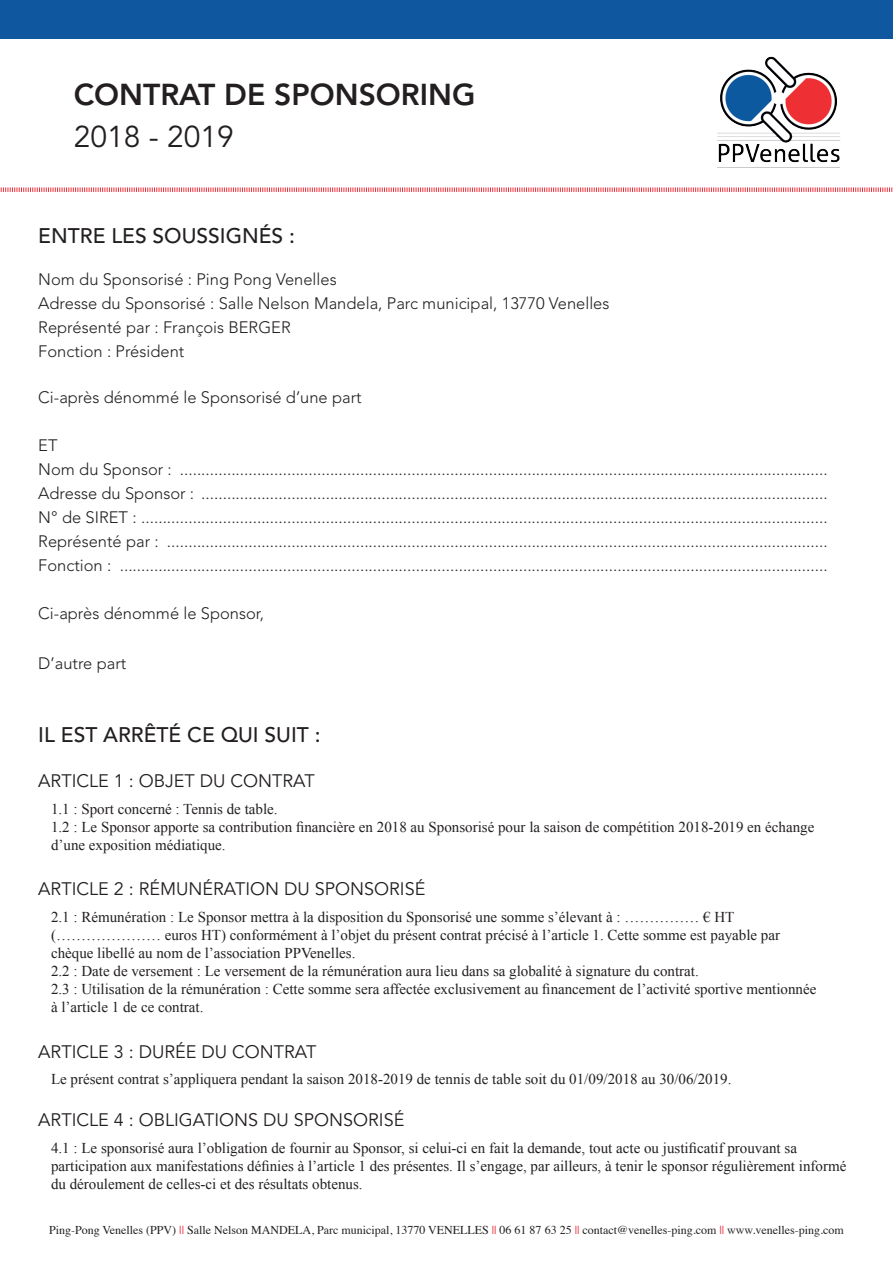
<style>
.page{position:relative;width:893px;height:1263px;background:#fff}
.page>*{position:absolute;margin:0;border:0;box-sizing:border-box;transform-origin:0 0}
.t1{font:800 30px "Avenir LT Std";color:#231f20}
.t2{font:30px "Avenir LT Std";color:#231f20}
.t3{font:500 21px "Avenir LT Std";color:#231f20}
.t4{font:18px "Avenir LT Std";color:#231f20}
.t5{font:300 16.5px/24px "Avenir LT Std";color:#231f20}
.t6{font:15px/18px "Times New Roman";color:#231f20}
.t7{font:12px "Times";color:#231f20}
.s1{color:#ed2f3b}
</style>
<div class="page">
<div style="left:0;top:0;width:893px;height:38px;background:#0f589f"></div>
<img style="left:717px;top:56px;width:123px;height:112px">
<svg style="left:0;top:187px;width:893px;height:5px"></svg>
<h1 class="t1" style="left:74px;top:76px;width:403px">CONTRAT DE SPONSORING</h1>
<h1 class="t2" style="left:74px;top:119px;width:162px">2018 - 2019</h1>
<p class="t3" style="left:38px;top:224px;width:258px">ENTRE LES SOUSSIGNÉS :</p>
<p class="t5" style="left:38px;top:267px;width:573px">Nom du Sponsorisé : Ping Pong Venelles<br>Adresse du Sponsorisé : Salle Nelson Mandela, Parc municipal, 13770 Venelles Représenté par : François BERGER<br>Fonction : Président</p>
<p class="t5" style="left:38px;top:385px;width:325px">Ci-après dénommé le Sponsorisé d’une part</p>
<p class="t5" style="left:38px;top:433px;width:791px">ET<br>Nom du Sponsor : .......................................................................................................................................................<br>Adresse du Sponsor : ..................................................................................................................................................<br>N° de SIRET : ................................................................................................................................................................<br>Représenté par : ..........................................................................................................................................................<br>Fonction : .....................................................................................................................................................................</p>
<p class="t5" style="left:38px;top:601px;width:227px">Ci-après dénommé le Sponsor,</p>
<p class="t5" style="left:38px;top:651px;width:90px">D’autre part</p>
<p class="t3" style="left:38px;top:722px;width:284px">IL EST ARRÊTÉ CE QUI SUIT :</p>
<p class="t4" style="left:38px;top:771px;width:278px">ARTICLE 1 : OBJET DU CONTRAT</p>
<p class="t6" style="left:51px;top:799px;width:765px">1.1 : Sport concerné : Tennis de table.<br>1.2 : Le Sponsor apporte sa contribution financière en 2018 au Sponsorisé pour la saison de compétition 2018-2019 en échange d’une exposition médiatique.</p>
<p class="t4" style="left:38px;top:879px;width:389px">ARTICLE 2 : RÉMUNÉRATION DU SPONSORISÉ</p>
<p class="t6" style="left:51px;top:908px;width:767px">2.1 : Rémunération : Le Sponsor mettra à la disposition du Sponsorisé une somme s’élevant à : …………… € HT (………………… euros HT) conformément à l’objet du présent contrat précisé à l’article 1. Cette somme est payable par chèque libellé au nom de l’association PPVenelles.<br>2.2 : Date de versement : Le versement de la rémunération aura lieu dans sa globalité à signature du contrat.<br>2.3 : Utilisation de la rémunération : Cette somme sera affectée exclusivement au financement de l’activité sportive mentionnée à l’article 1 de ce contrat.</p>
<p class="t4" style="left:38px;top:1041px;width:280px">ARTICLE 3 : DURÉE DU CONTRAT</p>
<p class="t6" style="left:51px;top:1070px;width:682px">Le présent contrat s’appliquera pendant la saison 2018-2019 de tennis de table soit du 01/09/2018 au 30/06/2019.</p>
<p class="t4" style="left:38px;top:1109px;width:368px">ARTICLE 4 : OBLIGATIONS DU SPONSORISÉ</p>
<p class="t6" style="left:51px;top:1138px;width:797px">4.1 : Le sponsorisé aura l’obligation de fournir au Sponsor, si celui-ci en fait la demande, tout acte ou justificatif prouvant sa participation aux manifestations définies à l’article 1 des présentes. Il s’engage, par ailleurs, à tenir le sponsor régulièrement informé du déroulement de celles-ci et des résultats obtenus.</p>
<p class="t7" style="left:49px;top:1218px;width:796px">Ping-Pong Venelles (PPV) <span class="s1">||</span> Salle Nelson MANDELA, Parc municipal, 13770 VENELLES <span class="s1">||</span> 06 61 87 63 25 <span class="s1">||</span> contact@venelles-ping.com <span class="s1">||</span> www.venelles-ping.com</p>
</div>
